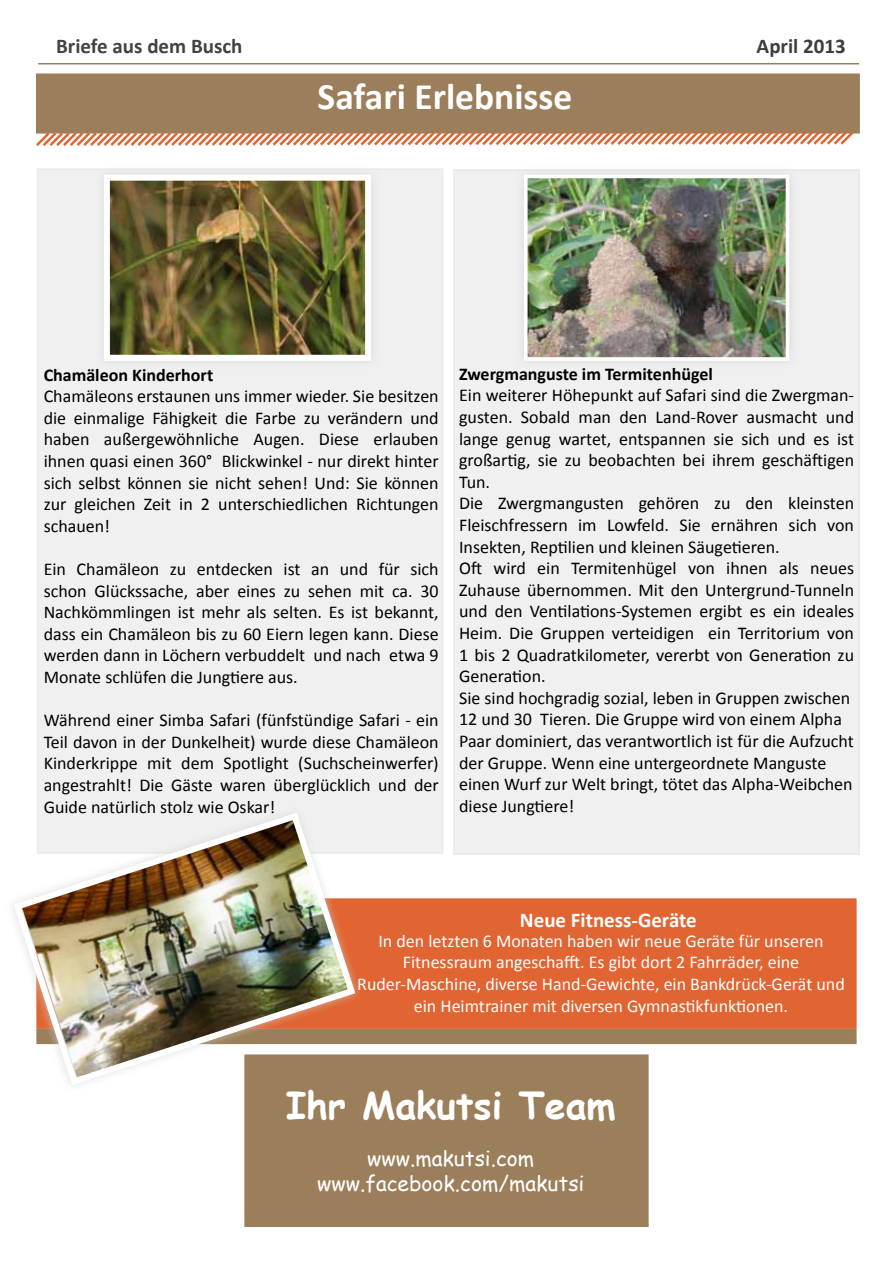
<style>
.page{position:relative;width:893px;height:1263px;background:#fff}
.page>*{position:absolute;margin:0;border:0;box-sizing:border-box;transform-origin:0 0}
.t1{font:700 37.5px "Calibri";color:#fff}
.t2{font:700 37.5px "Comic Sans MS";color:#fff}
.t3{font:21px/25.2px "Comic Sans MS";color:#fff;text-align:center}
.t4{font:700 21px "Calibri";color:#fff}
.t5{font:700 21px "Calibri";color:#424243}
.t6{font:700 21px "Calibri";color:#3e3e3f}
.t7{font:18px/21.6px "Calibri";color:#000;text-align:justify}
.t8{font:18px/21.6px "Calibri";color:#fff;text-align:center}
.t9{font:700 18px "Calibri";color:#000}
</style>
<div class="page">
<div style="left:453px;top:169px;width:407px;height:686px;background:#f0f0f1"></div>
<div style="left:37px;top:168px;width:406px;height:686px;background:#f0f0f1"></div>
<div style="left:244px;top:1054px;width:405px;height:173px;background:#9b7e5a;border:2px solid #9b7e5a"></div>
<div style="left:36px;top:73px;width:824px;height:61px;background:#9b7e5a;border:2px solid #9b7e5a"></div>
<hr style="left:38px;top:63px;width:821px;height:1px;background:#9b7e5a">
<svg style="left:36px;top:128px;width:821px;height:18px"></svg>
<div style="left:94px;top:165px;width:287px;height:206px;background:#d1d3d4;opacity:.75"></div>
<img style="left:111px;top:182px;width:253px;height:172px">
<div style="left:104px;top:175px;width:267px;height:186px;border:6px solid #fff"></div>
<div style="left:514px;top:165px;width:285px;height:206px;background:#d1d3d4;opacity:.75"></div>
<img style="left:529px;top:180px;width:255px;height:176px">
<div style="left:524px;top:175px;width:265px;height:186px;border:4px solid #fff"></div>
<div style="left:36px;top:898px;width:821px;height:131px;background:#e16532;border:2px solid #e16532"></div>
<div style="left:36px;top:1029px;width:821px;height:15px;background:#9b7e5a"></div>
<img style="left:13px;top:809px;width:346px;height:280px">
<p class="t5" style="left:56px;top:33px;width:188px">Briefe aus dem Busch</p>
<p class="t6" style="left:757px;top:33px;width:91px">April 2013</p>
<h1 class="t1" style="left:318px;top:73px;width:256px">Safari Erlebnisse</h1>
<p class="t9" style="left:44px;top:363px;width:171px">Chamäleon Kinderhort</p>
<p class="t7" style="left:44px;top:385px;width:397px">Chamäleons erstaunen uns immer wieder. Sie besitzen die einmalige Fähigkeit die Farbe zu verändern und haben außergewöhnliche Augen. Diese erlauben ihnen quasi einen 360° Blickwinkel - nur direkt hinter sich selbst können sie nicht sehen! Und: Sie können zur gleichen Zeit in 2 unterschiedlichen Richtungen schauen!</p>
<p class="t7" style="left:44px;top:558px;width:397px">Ein Chamäleon zu entdecken ist an und für sich schon Glückssache, aber eines zu sehen mit ca. 30<br>Nachkömmlingen ist mehr als selten. Es ist bekannt, dass ein Chamäleon bis zu 60 Eiern legen kann. Diese werden dann in Löchern verbuddelt und nach etwa 9<br>Monate schlüfen die Jungtiere aus.</p>
<p class="t7" style="left:44px;top:709px;width:397px">Während einer Simba Safari (fünfstündige Safari - ein Teil davon in der Dunkelheit) wurde diese Chamäleon Kinderkrippe mit dem Spotlight (Suchscheinwerfer) angestrahlt! Die Gäste waren überglücklich und der Guide natürlich stolz wie Oskar!</p>
<p class="t9" style="left:459px;top:362px;width:255px">Zwergmanguste im Termitenhügel</p>
<p class="t7" style="left:459px;top:385px;width:397px;text-align:left">Ein weiterer Höhepunkt auf Safari sind die Zwergman&shy;gusten. Sobald man den Land-Rover ausmacht und lange genug wartet, entspannen sie sich und es ist großartig, sie zu beobachten bei ihrem geschäftigen Tun.<br>Die Zwergmangusten gehören zu den kleinsten Fleischfressern im Lowfeld. Sie ernähren sich von Insekten, Reptilien und kleinen Säugetieren.<br>Oft wird ein Termitenhügel von ihnen als neues Zuhause übernommen. Mit den Untergrund-Tunneln und den Ventilations-Systemen ergibt es ein ideales Heim. Die Gruppen verteidigen ein Territorium von 1 bis 2 Quadratkilometer, vererbt von Generation zu Generation.<br>Sie sind hochgradig sozial, leben in Gruppen zwischen 12 und 30 Tieren. Die Gruppe wird von einem Alpha Paar dominiert, das verantwortlich ist für die Aufzucht der Gruppe. Wenn eine untergeordnete Manguste einen Wurf zur Welt bringt, tötet das Alpha-Weibchen diese Jungtiere!</p>
<p class="t4" style="left:520px;top:906px;width:178px">Neue Fitness-Geräte</p>
<p class="t8" style="left:357px;top:930px;width:489px">In den letzten 6 Monaten haben wir neue Geräte für unseren Fitnessraum angeschafft. Es gibt dort 2 Fahrräder, eine Ruder-Maschine, diverse Hand-Gewichte, ein Bankdrück-Gerät und ein Heimtrainer mit diversen Gymnastikfunktionen.</p>
<h1 class="t2" style="left:286px;top:1078px;width:331px">Ihr Makutsi Team</h1>
<p class="t3" style="left:317px;top:1145px;width:269px">www.makutsi.com www.facebook.com/makutsi</p>
</div>
